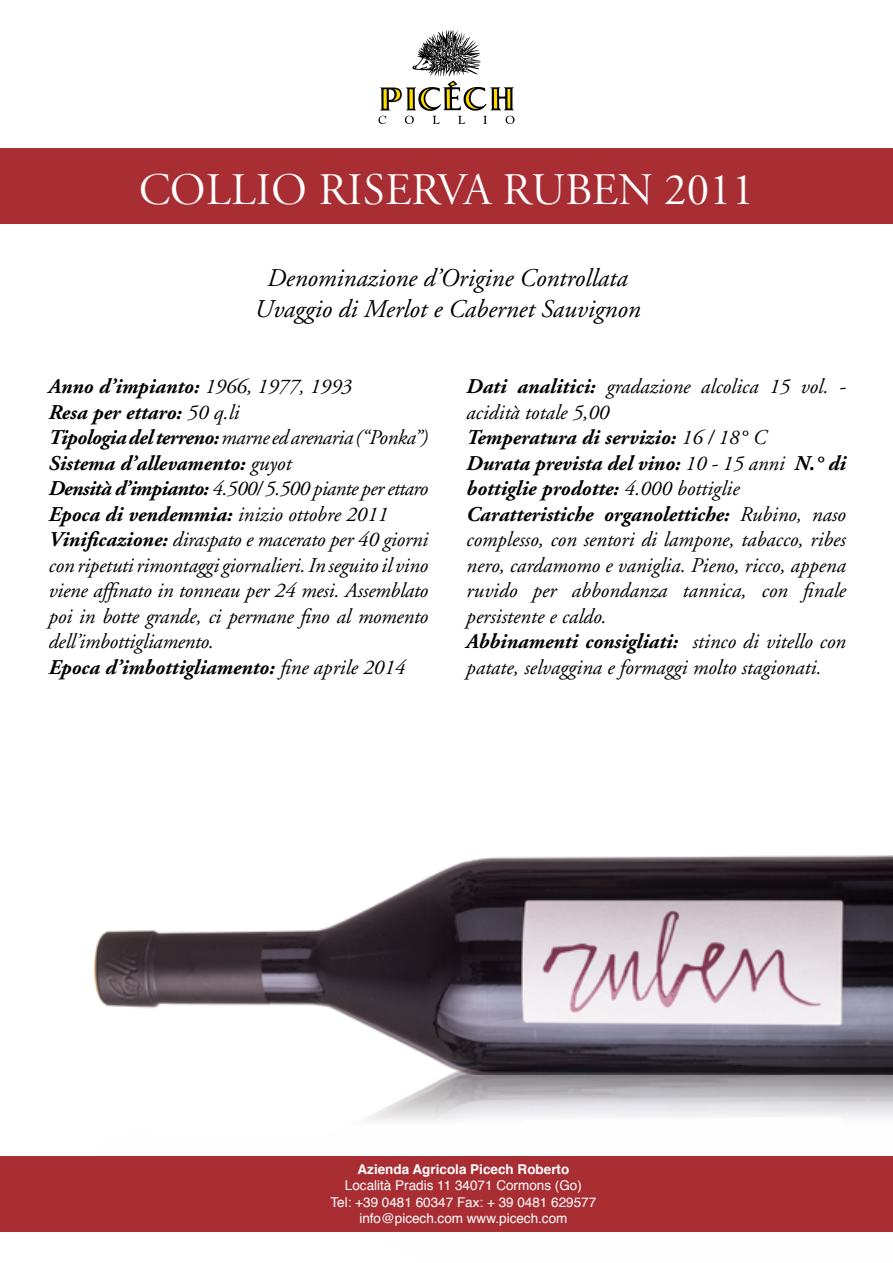
<style>
.page{position:relative;width:893px;height:1263px;background:#fff}
.page>*{position:absolute;margin:0;border:0;box-sizing:border-box;transform-origin:0 0}
.t1{font:45px "Adobe Garamond Titling";color:#fff}
.t2{font:italic 25.5px/30.6px "Adobe Garamond";color:#000;text-align:center}
.t3{font:italic 21px/25.5px "Adobe Garamond";letter-spacing:-.005em;color:#000}
.t4{font:13.5px/16.2px "Helvetica";color:#fff;text-align:center}
.t5{font:700 13.5px "Helvetica";color:#fff}
.s1{font-weight:700}
</style>
<div class="page">
<img style="left:88px;top:1075px;width:805px;height:82px">
<div style="left:0;top:149px;width:893px;height:75px;background:#a82e34"></div>
<div style="left:0;top:1157px;width:893px;height:75px;background:#a82e34"></div>
<svg style="left:378px;top:30px;width:136px;height:94px"></svg>
<img style="left:93px;top:855px;width:800px;height:220px">
<h1 class="t1" style="left:139px;top:164px;width:617px">COLLIO RISERVA RUBEN 2011</h1>
<p class="t2" style="left:253px;top:264px;width:387px">Denominazione d’Origine Controllata<br>Uvaggio di Merlot e Cabernet Sauvignon</p>
<p class="t3" style="left:48px;top:375px;width:381px"><span class="s1">Anno d’impianto:</span> 1966, 1977, 1993<br><span class="s1">Resa per ettaro:</span> 50 q.li<br><span class="s1">Tipologia del terreno:</span> marne ed arenaria (“Ponka”)<br><span class="s1">Sistema d’allevamento:</span> guyot<br><span class="s1">Densità d’impianto:</span> 4.500/ 5.500 piante per ettaro <span class="s1">Epoca di vendemmia:</span> inizio ottobre 2011<br><span class="s1">Vinificazione:</span> diraspato e macerato per 40 giorni con ripetuti rimontaggi giornalieri. In seguito il vino viene affinato in tonneau per 24 mesi. Assemblato poi in botte grande, ci permane fino al momento dell’imbottigliamento.<br><span class="s1">Epoca d’imbottigliamento:</span> fine aprile 2014</p>
<p class="t3" style="left:466px;top:375px;width:381px"><span class="s1">Dati analitici:</span> gradazione alcolica 15 vol. - acidità totale 5,00<br><span class="s1">Temperatura di servizio:</span> 16 / 18° C<br><span class="s1">Durata prevista del vino:</span> 10 - 15 anni <span class="s1">N.° di bottiglie prodotte:</span> 4.000 bottiglie <span class="s1">Caratteristiche organolettiche:</span> Rubino, naso complesso, con sentori di lampone, tabacco, ribes nero, cardamomo e vaniglia. Pieno, ricco, appena ruvido per abbondanza tannica, con finale persistente e caldo.<br><span class="s1">Abbinamenti consigliati:</span> stinco di vitello con patate, selvaggina e formaggi molto stagionati.</p>
<p class="t5" style="left:357px;top:1158px;width:213px">Azienda Agricola Picech Roberto</p>
<p class="t4" style="left:331px;top:1178px;width:267px">Località Pradis 11 34071 Cormons (Go)<br>Tel: +39 0481 60347 Fax: + 39 0481 629577 info@picech.com www.picech.com</p>
</div>
